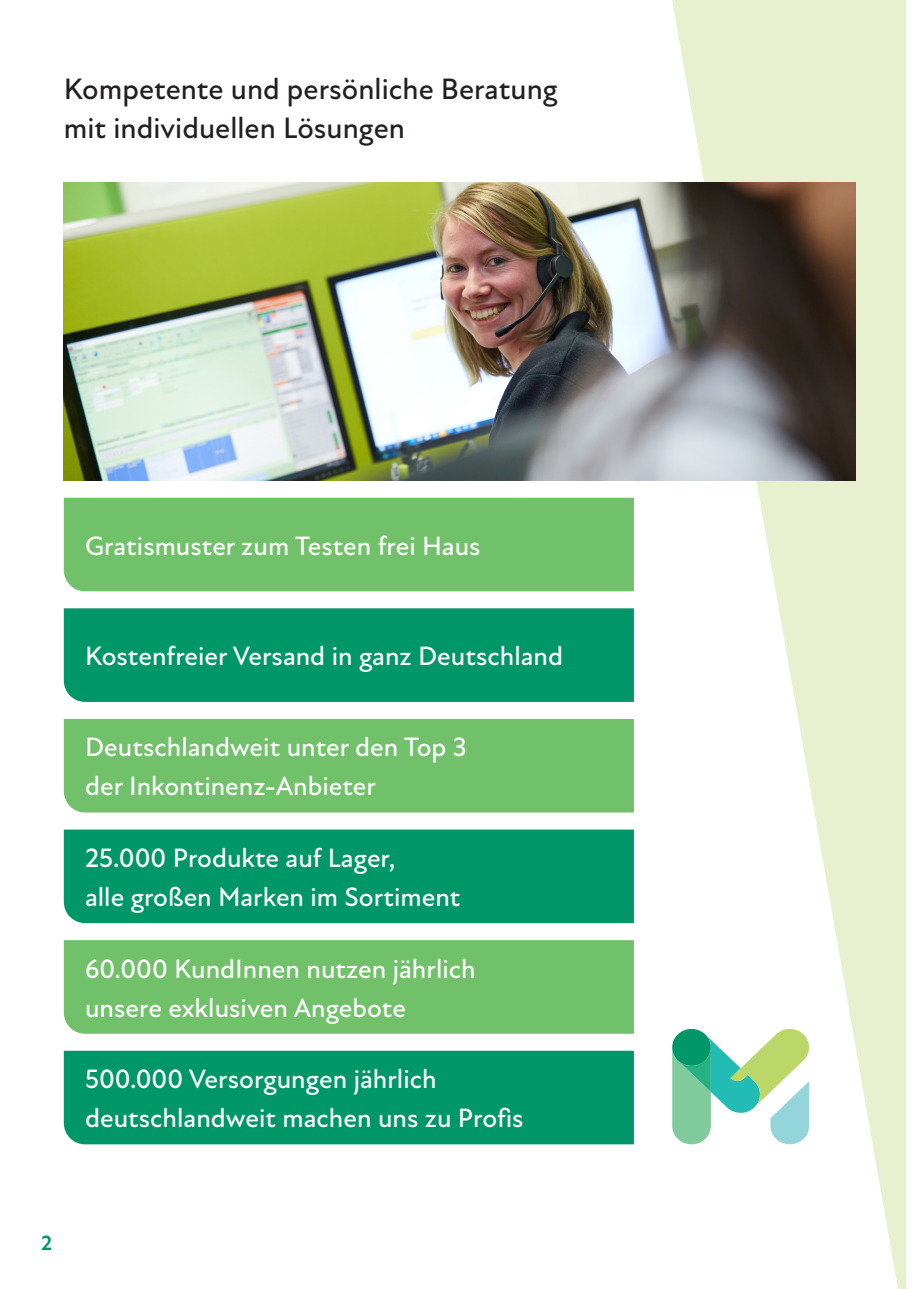
<style>
.page{position:relative;width:919px;height:1289px;background:#fff}
.page>*{position:absolute;margin:0;border:0;box-sizing:border-box;transform-origin:0 0}
.t1{font:500 30px/39px "New Atten";color:#231f20}
.t2{font:500 27px/39px "New Atten";color:#fff}
.t3{font:700 21px "New Atten";color:#009768}
</style>
<div class="page">
<svg style="left:672px;top:0;width:234px;height:1288px;fill:#e7f1d0"></svg>
<img style="left:64px;top:183px;width:791px;height:297px">
<div style="left:64px;top:497px;width:570px;height:94px;background:#70c169"></div>
<div style="left:64px;top:608px;width:570px;height:94px;background:#009768"></div>
<div style="left:64px;top:719px;width:570px;height:93px;background:#70c169"></div>
<div style="left:64px;top:829px;width:570px;height:94px;background:#009768"></div>
<div style="left:64px;top:940px;width:570px;height:93px;background:#70c169"></div>
<div style="left:64px;top:1050px;width:570px;height:94px;background:#009768"></div>
<svg style="left:672px;top:1027px;width:138px;height:117px"></svg>
<p class="t1" style="left:64px;top:70px;width:495px">Kompetente und persönliche Beratung mit individuellen Lösungen</p>
<p class="t2" style="left:85px;top:526px;width:397px">Gratismuster zum Testen frei Haus</p>
<p class="t2" style="left:85px;top:637px;width:479px">Kostenfreier Versand in ganz Deutschland</p>
<p class="t2" style="left:85px;top:728px;width:383px">Deutschlandweit unter den Top 3 der Inkontinenz-Anbieter</p>
<p class="t2" style="left:85px;top:838px;width:377px">25.000 Produkte auf Lager,<br>alle großen Marken im Sortiment</p>
<p class="t2" style="left:85px;top:949px;width:392px">60.000 KundInnen nutzen jährlich unsere exklusiven Angebote</p>
<p class="t2" style="left:85px;top:1059px;width:440px">500.000 Versorgungen jährlich deutschlandweit machen uns zu Profis</p>
<p class="t3" style="left:41px;top:1230px;width:13px">2</p>
</div>
